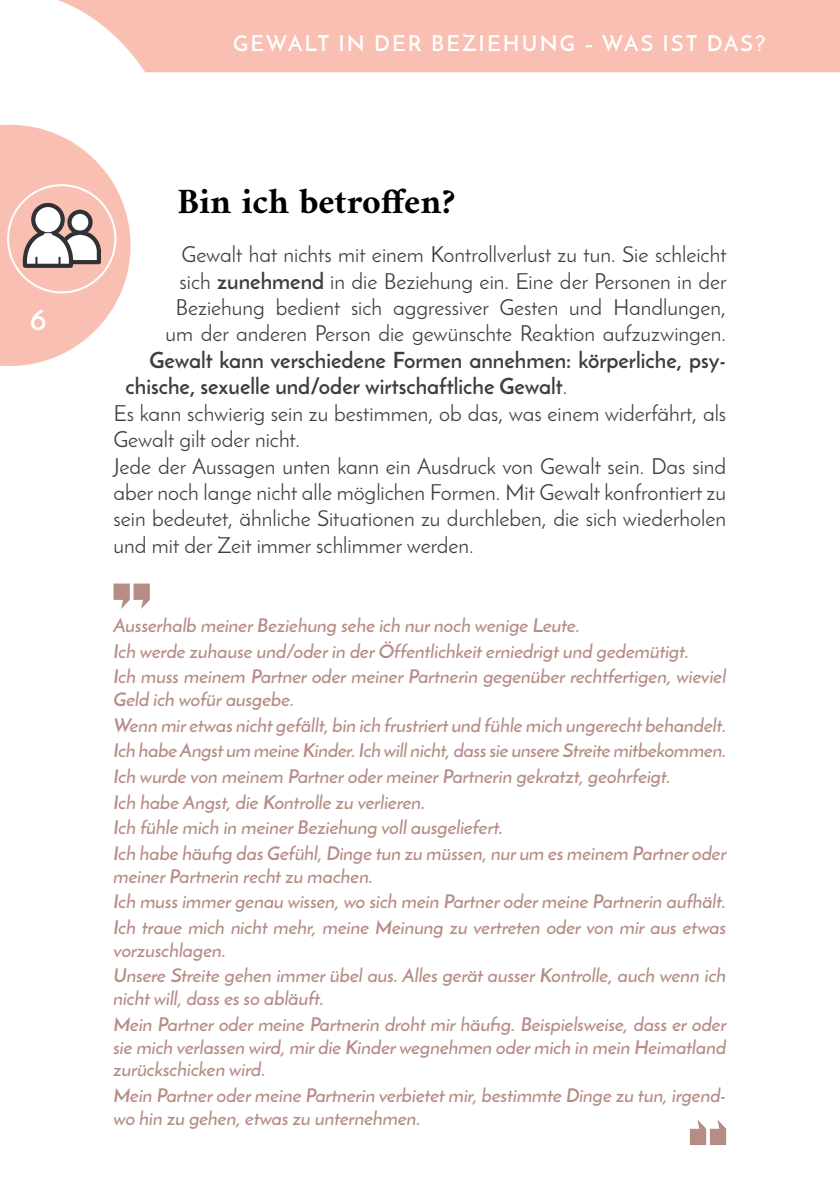
<style>
.page{position:relative;width:840px;height:1191px;background:#fff}
.page>*{position:absolute;margin:0;border:0;box-sizing:border-box;transform-origin:0 0}
.sous-titre{font:700 36px "Amiri";color:#000}
.t1{font:600 32px "Josefin Sans";color:#fff}
.texte_base_2{font:22px/26.4px "Josefin Sans";color:#3c3e42}
.texte_base_2-2{font:700 22px "Josefin Sans";color:#3c3e42}
.t2{font:600 22px "Josefin Sans";letter-spacing:.1em;color:#fff}
.t3{font:italic 600 19px/22.8px "Josefin Sans";color:#b68c85}
.s1{font-weight:700}
.s2{font-weight:400}
</style>
<div class="page">
<svg style="left:0;top:125px;width:130px;height:241px"></svg>
<div style="left:58px;top:0;width:781px;height:72px;background:#fabfb3"></div>
<svg style="left:113px;top:583px;width:37px;height:26px"></svg>
<svg style="left:689px;top:1120px;width:36px;height:25px"></svg>
<h2 class="t1" style="left:30px;top:299px;width:18px">6</h2>
<p class="t2" style="left:233px;top:30px;width:533px">GEWALT IN DER BEZIEHUNG – WAS IST DAS?</p>
<p class="sous-titre" style="left:177px;top:179px;width:279px">Bin ich betroffen?</p>
<p class="texte_base_2" style="left:181px;top:241px;width:546px">Gewalt hat nichts mit einem Kontrollverlust zu tun. Sie schleicht</p>
<p class="texte_base_2" style="left:179px;top:268px;width:548px">sich <span class="s1">zunehmend</span> in die Beziehung ein. Eine der Personen in der</p>
<p class="texte_base_2" style="left:175px;top:294px;width:551px">Beziehung bedient sich aggressiver Gesten und Handlungen,</p>
<p class="texte_base_2" style="left:165px;top:320px;width:561px">um der anderen Person die gewünschte Reaktion aufzuzwingen.</p>
<p class="texte_base_2-2" style="left:149px;top:346px;width:578px">Gewalt kann verschiedene Formen annehmen: körperliche, psy-</p>
<p class="texte_base_2-2" style="left:125px;top:373px;width:443px">chische, sexuelle und/oder wirtschaftliche Gewalt<span class="s2">.</span></p>
<p class="texte_base_2" style="left:113px;top:400px;width:614px">Es kann schwierig sein zu bestimmen, ob das, was einem widerfährt, als<br>Gewalt gilt oder nicht.</p>
<p class="texte_base_2" style="left:113px;top:452px;width:614px;text-align:justify">Jede der Aussagen unten kann ein Ausdruck von Gewalt sein. Das sind aber noch lange nicht alle möglichen Formen. Mit Gewalt konfrontiert zu sein bedeutet, ähnliche Situationen zu durchleben, die sich wiederholen und mit der Zeit immer schlimmer werden.</p>
<p class="t3" style="left:113px;top:613px;width:468px">Ausserhalb meiner Beziehung sehe ich nur noch wenige Leute.</p>
<p class="t3" style="left:113px;top:639px;width:576px">Ich werde zuhause und/oder in der Öffentlichkeit erniedrigt und gedemütigt.</p>
<p class="t3" style="left:113px;top:665px;width:614px">Ich muss meinem Partner oder meiner Partnerin gegenüber rechtfertigen, wieviel<br>Geld ich wofür ausgebe.</p>
<p class="t3" style="left:113px;top:713px;width:614px">Wenn mir etwas nicht gefällt, bin ich frustriert und fühle mich ungerecht behandelt.</p>
<p class="t3" style="left:113px;top:739px;width:614px">Ich habe Angst um meine Kinder. Ich will nicht, dass sie unsere Streite mitbekommen.</p>
<p class="t3" style="left:113px;top:764px;width:558px">Ich wurde von meinem Partner oder meiner Partnerin gekratzt, geohrfeigt.</p>
<p class="t3" style="left:113px;top:790px;width:313px">Ich habe Angst, die Kontrolle zu verlieren.</p>
<p class="t3" style="left:113px;top:816px;width:391px">Ich fühle mich in meiner Beziehung voll ausgeliefert.</p>
<p class="t3" style="left:113px;top:841px;width:614px">Ich habe häufig das Gefühl, Dinge tun zu müssen, nur um es meinem Partner oder meiner Partnerin recht zu machen.</p>
<p class="t3" style="left:113px;top:890px;width:613px">Ich muss immer genau wissen, wo sich mein Partner oder meine Partnerin aufhält.</p>
<p class="t3" style="left:113px;top:915px;width:614px">Ich traue mich nicht mehr, meine Meinung zu vertreten oder von mir aus etwas vorzuschlagen.</p>
<p class="t3" style="left:113px;top:964px;width:614px">Unsere Streite gehen immer übel aus. Alles gerät ausser Kontrolle, auch wenn ich nicht will, dass es so abläuft.</p>
<p class="t3" style="left:113px;top:1012px;width:614px;text-align:justify">Mein Partner oder meine Partnerin droht mir häufig. Beispielsweise, dass er oder sie mich verlassen wird, mir die Kinder wegnehmen oder mich in mein Heimatland zurückschicken wird.</p>
<p class="t3" style="left:113px;top:1084px;width:613px">Mein Partner oder meine Partnerin verbietet mir, bestimmte Dinge zu tun, irgend&shy;wo hin zu gehen, etwas zu unternehmen.</p>
</div>
